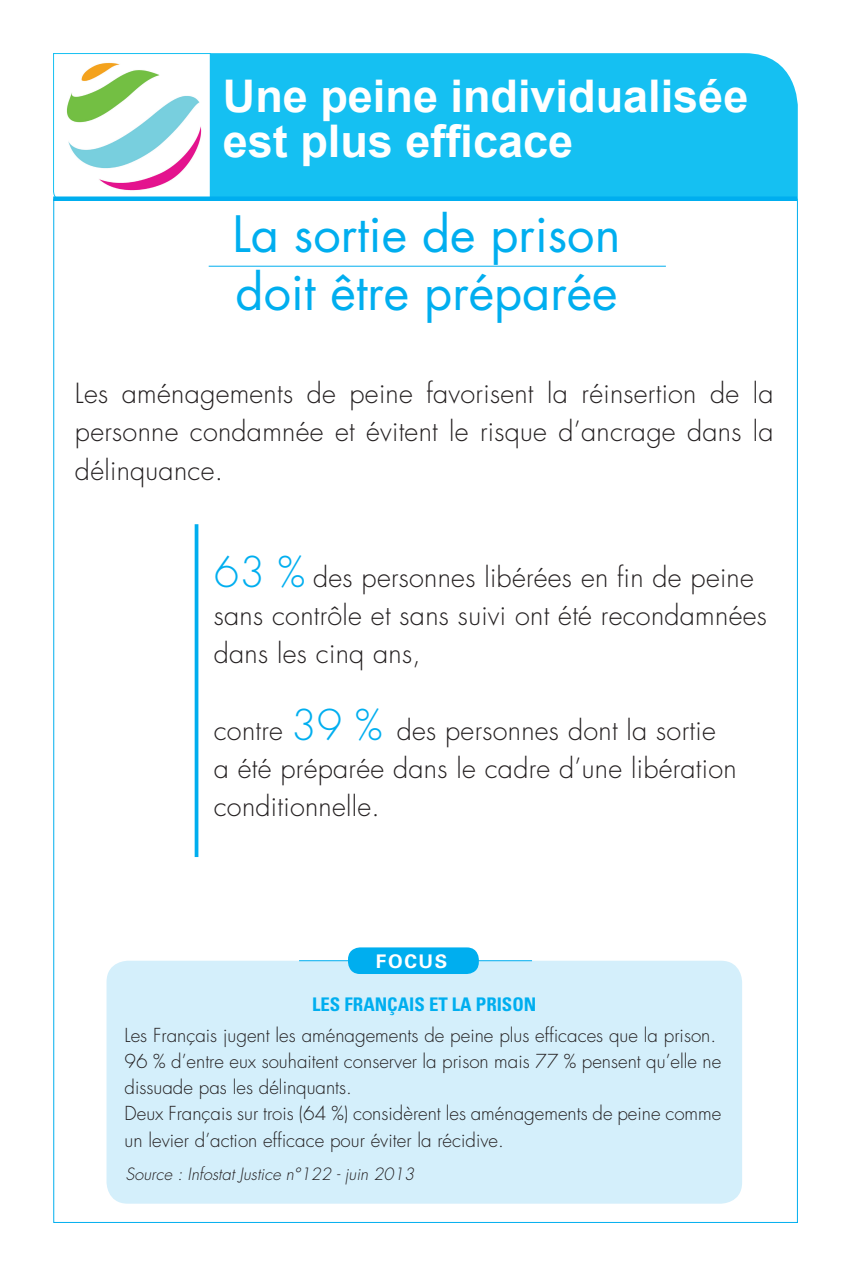
<style>
.page{position:relative;width:851px;height:1276px;background:#fff}
.page>*{position:absolute;margin:0;border:0;box-sizing:border-box;transform-origin:0 0}
.t1{font:48.75px "Futura";color:#00aeef}
.t2{font:700 45px "Arial";color:#fff}
.t3{font:300 27px/38.2px "Futura";letter-spacing:.01em;color:#231f20}
.t4{font:300 18.75px/26.2px "Futura";color:#231f20}
.t5{font:700 condensed 18.75px "Univers";color:#00aeef}
.t6{font:700 18.75px "Univers";letter-spacing:.09em;color:#fff}
.t7{font:italic 300 16.5px "Futura";color:#231f20}
.s1{font-size:41.25px;color:#00aeef}
</style>
<div class="page">
<hr style="left:209px;top:266px;width:456px;height:1px;background:#00aeef">
<svg style="left:53px;top:53px;width:157px;height:143px"></svg>
<div style="left:210px;top:53px;width:587px;height:148px;background:#15c0f2"></div>
<div style="left:53px;top:196px;width:743px;height:5px;background:#00aeef"></div>
<div style="left:106px;top:960px;width:636px;height:243px;background:#d4effb;border-radius:21px"></div>
<hr style="left:299px;top:960px;width:233px;height:1px;background:#00aeef">
<div style="left:348px;top:947px;width:131px;height:27px;background:#00aeef;border-radius:12px"></div>
<hr style="left:195px;top:524px;width:3px;height:333px;background:#00aeef">
<p class="t2" style="left:223px;top:66px;width:527px">Une peine individualisée</p>
<p class="t2" style="left:223px;top:111px;width:352px">est plus efficace</p>
<p class="t1" style="left:232px;top:200px;width:389px">La sortie de prison</p>
<p class="t1" style="left:235px;top:259px;width:383px">doit être préparée</p>
<p class="t3" style="left:75px;top:374px;width:700px;text-align:justify">Les aménagements de peine favorisent la réinsertion de la personne condamnée et évitent le risque d’ancrage dans la délinquance.</p>
<p class="t3" style="left:214px;top:558px;width:554px"><span class="s1">63 %</span> des personnes libérées en fin de peine sans contrôle et sans suivi ont été recondamnées dans les cinq ans,</p>
<p class="t3" style="left:214px;top:711px;width:524px">contre <span class="s1">39 %</span> des personnes dont la sortie a été préparée dans le cadre d’une libération conditionnelle.</p>
<p class="t6" style="left:376px;top:949px;width:73px">FOCUS</p>
<p class="t5" style="left:312px;top:993px;width:225px">LES FRANÇAIS ET LA PRISON</p>
<p class="t4" style="left:125px;top:1022px;width:593px">Les Français jugent les aménagements de peine plus efficaces que la prison.</p>
<p class="t4" style="left:125px;top:1048px;width:598px">96 % d’entre eux souhaitent conserver la prison mais 77 % pensent qu’elle ne dissuade pas les délinquants.</p>
<p class="t4" style="left:125px;top:1100px;width:598px">Deux Français sur trois (64 %) considèrent les aménagements de peine comme un levier d’action efficace pour éviter la récidive.</p>
<p class="t7" style="left:125px;top:1163px;width:290px">Source : Infostat Justice n°122 - juin 2013</p>
</div>
